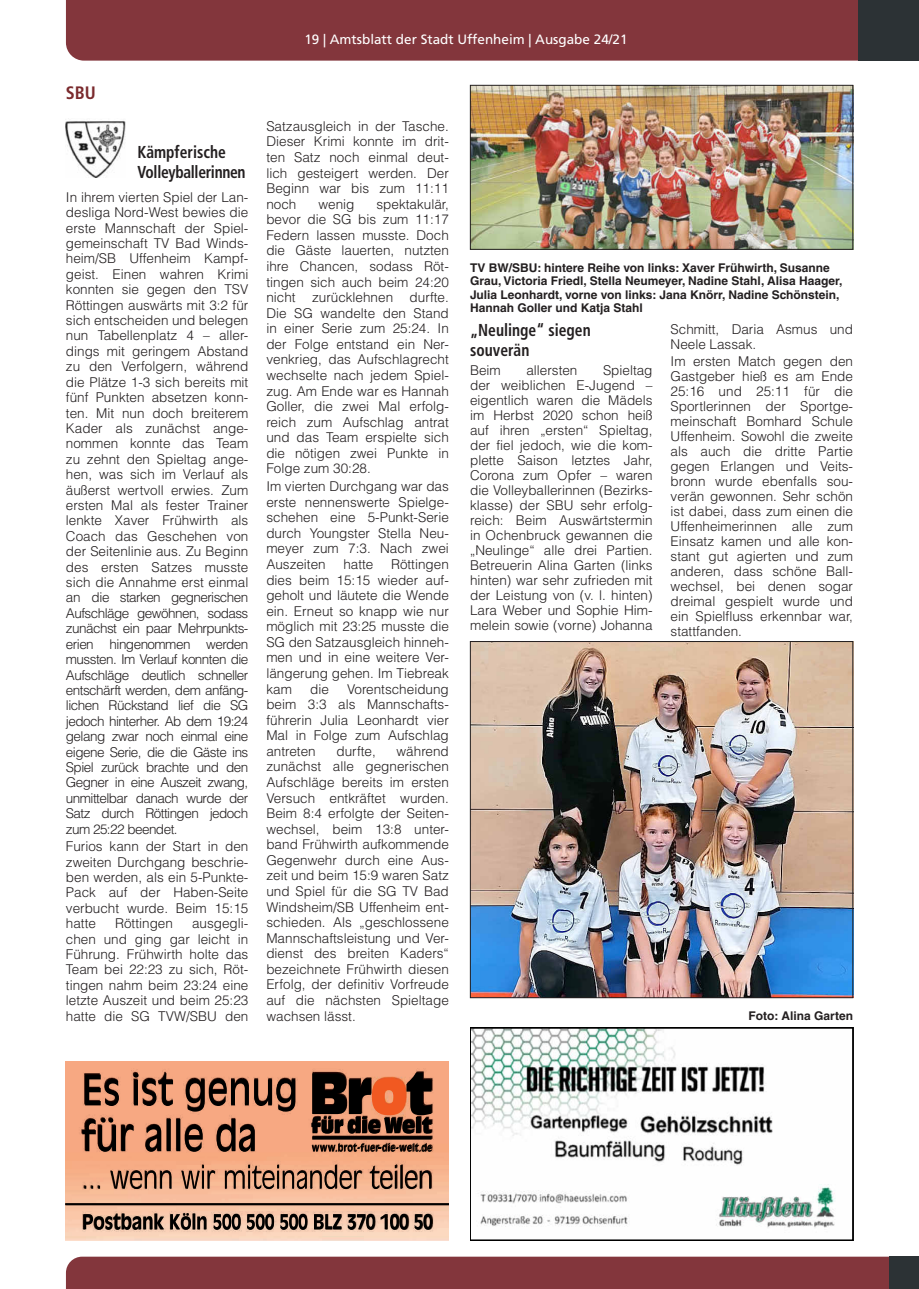
<style>
.page{position:relative;width:919px;height:1289px;background:#fff}
.page>*{position:absolute;margin:0;border:0;box-sizing:border-box;transform-origin:0 0}
.t1{font:700 condensed 18px "Frutiger LT";color:#7a2a2d}
.t2{font:700 condensed 17.25px/20px "Frutiger LT";letter-spacing:-.02em;color:#231f20;scale:.9 1}
.t3{font:700 condensed 17.25px/19.5px "Frutiger LT";color:#231f20;scale:.9 1}
.t4{font:300 13.5px/15.6px "Helvetica LT";color:#231f20;text-align:justify}
.t5{font:13.5px "Frutiger LT";color:#fff}
.t6{font:700 12px/13.5px "Helvetica LT";color:#231f20}
</style>
<div class="page">
<div style="left:66px;top:1256px;width:823px;height:32px;background:#83363c"></div>
<div style="left:889px;top:1256px;width:29px;height:32px;background:#2c3235"></div>
<div style="left:66px;top:0;width:792px;height:61px;background:#83363c"></div>
<div style="left:858px;top:0;width:60px;height:61px;background:#2c3235"></div>
<img style="left:66px;top:121px;width:59px;height:56px">
<img style="left:472px;top:87px;width:379px;height:160px">
<div style="left:470px;top:85px;width:383px;height:164px;border:1px solid #231f20"></div>
<img style="left:472px;top:643px;width:379px;height:352px">
<div style="left:470px;top:641px;width:383px;height:356px;border:1px solid #231f20"></div>
<img style="left:472px;top:1029px;width:363px;height:199px">
<div style="left:470px;top:1027px;width:383px;height:213px;border:1px solid #000"></div>
<img style="left:66px;top:1061px;width:383px;height:179px">
<hr style="left:66px;top:1203px;width:383px;height:1px;background:#000">
<svg style="left:82px;top:1072px;width:350px;height:157px;background:#b07c62"></svg>
<h1 class="t1" style="left:66px;top:82px;width:31px">SBU</h1>
<p class="t2" style="left:137px;top:142px;width:122px">Kämpferische<br>Volleyballerinnen</p>
<p class="t4" style="left:66px;top:189px;width:184px">In ihrem vierten Spiel der Lan&shy;desliga Nord-West bewies die erste Mannschaft der Spiel&shy;gemeinschaft TV Bad Winds&shy;heim/SB Uffenheim Kampf&shy;geist. Einen wahren Krimi konnten sie gegen den TSV Röttingen auswärts mit 3:2 für sich entscheiden und belegen nun Tabellenplatz 4 – aller&shy;dings mit geringem Abstand zu den Verfolgern, während die Plätze 1-3 sich bereits mit fünf Punkten absetzen konn&shy;ten. Mit nun doch breiterem Kader als zunächst ange&shy;nommen konnte das Team zu zehnt den Spieltag ange&shy;hen, was sich im Verlauf als äußerst wertvoll erwies. Zum ersten Mal als fester Trainer lenkte Xaver Frühwirth als Coach das Geschehen von der Seitenlinie aus. Zu Beginn des ersten Satzes musste sich die Annahme erst einmal an die starken gegnerischen Aufschläge gewöhnen, sodass zunächst ein paar Mehrpunkts&shy;erien hingenommen werden mussten. Im Verlauf konnten die Aufschläge deutlich schneller entschärft werden, dem anfäng&shy;lichen Rückstand lief die SG jedoch hinterher. Ab dem 19:24 gelang zwar noch einmal eine eigene Serie, die die Gäste ins Spiel zurück brachte und den Gegner in eine Auszeit zwang, unmittelbar danach wurde der Satz durch Röttingen jedoch zum 25:22 beendet.</p>
<p class="t4" style="left:66px;top:838px;width:184px">Furios kann der Start in den zweiten Durchgang beschrie&shy;ben werden, als ein 5-Punkte-Pack auf der Haben-Seite verbucht wurde. Beim 15:15 hatte</p>
<p class="t4" style="left:66px;top:915px;width:184px;text-indent:126px">ausgegli&shy;chen und ging gar leicht in Führung. Frühwirth holte das Team bei 22:23 zu sich, Röt&shy;tingen nahm beim 23:24 eine letzte Auszeit und beim 25:23 hatte die SG TVW/SBU den</p>
<p class="t4" style="left:115px;top:915px;width:59px">Röttingen</p>
<p class="t5" style="left:304px;top:32px;width:325px">19 | Amtsblatt der Stadt Uffenheim | Ausgabe 24/21</p>
<p class="t4" style="left:266px;top:118px;width:184px;text-align:left">Satzausgleich in der Tasche.<br>Dieser Krimi konnte im drit&shy;ten Satz noch einmal deut&shy;lich gesteigert werden. Der<br>Beginn war bis zum 11:11 noch</p>
<p class="t4" style="left:266px;top:196px;width:184px;text-align:left;text-indent:110px">spektakulär, bevor die SG bis zum 11:17<br>Federn lassen musste. Doch die Gäste lauerten, nutzten ihre Chancen, sodass Röt&shy;tingen sich auch beim 24:20 nicht zurücklehnen durfte.<br>Die SG wandelte den Stand in einer Serie zum 25:24. In der Folge entstand ein Ner&shy;venkrieg, das Aufschlagrecht wechselte nach jedem Spiel&shy;zug. Am Ende war es Hannah<br>Goller, die zwei Mal erfolg&shy;reich zum Aufschlag antrat und das Team erspielte sich die nötigen zwei Punkte in<br>Folge zum 30:28.</p>
<p class="t4" style="left:266px;top:478px;width:184px">Im vierten Durchgang war das erste nennenswerte Spielge&shy;schehen eine 5-Punkt-Serie durch Youngster Stella Neu&shy;meyer zum 7:3. Nach zwei Auszeiten</p>
<p class="t4" style="left:318px;top:196px;width:38px">wenig</p>
<p class="t4" style="left:266px;top:556px;width:184px;text-indent:125px">Röttingen dies beim 15:15 wieder auf&shy;geholt und läutete die Wende ein. Erneut so knapp wie nur möglich mit 23:25 musste die SG den Satzausgleich hinneh&shy;men und in eine weitere Ver&shy;längerung gehen. Im Tiebreak kam</p>
<p class="t4" style="left:343px;top:556px;width:32px">hatte</p>
<p class="t4" style="left:266px;top:680px;width:184px;text-indent:81px">Vorentscheidung beim 3:3 als Mannschafts&shy;führerin Julia Leonhardt vier Mal in Folge zum Aufschlag antreten</p>
<p class="t4" style="left:310px;top:680px;width:20px">die</p>
<p class="t4" style="left:336px;top:743px;width:41px">durfte,</p>
<p class="t4" style="left:266px;top:743px;width:184px;text-align:left;text-indent:130px">während zunächst alle gegnerischen<br>Aufschläge bereits im ersten<br>Versuch entkräftet wurden.<br>Beim 8:4 erfolgte der Seiten&shy;wechsel, beim 13:8 unter&shy;band Frühwirth aufkommende<br>Gegenwehr durch eine Aus&shy;zeit und beim 15:9 waren Satz und Spiel für die SG TV Bad<br>Windsheim/SB Uffenheim ent&shy;schieden. Als „geschlossene<br>Mannschaftsleistung und Ver&shy;dienst des breiten Kaders“ bezeichnete Frühwirth diesen<br>Erfolg, der definitiv Vorfreude auf die nächsten Spieltage wachsen lässt.</p>
<p class="t6" style="left:470px;top:260px;width:374px">TV BW/SBU: hintere Reihe von links: Xaver Frühwirth, Susanne Grau, Victoria Friedl, Stella Neumeyer, Nadine Stahl, Alisa Haager, Julia Leonhardt, vorne von links: Jana Knörr, Nadine Schönstein, Hannah Goller und Katja Stahl</p>
<p class="t3" style="left:470px;top:320px;width:135px">„Neulinge“ siegen souverän</p>
<p class="t4" style="left:470px;top:362px;width:32px">Beim</p>
<p class="t4" style="left:526px;top:362px;width:53px">allersten</p>
<p class="t4" style="left:470px;top:362px;width:184px;line-height:15px;text-align:left;text-indent:133px">Spieltag der weiblichen E-Jugend – eigentlich waren die Mädels im Herbst 2020 schon heiß auf ihren „ersten“ Spieltag, der fiel jedoch, wie die kom&shy;plette Saison letztes Jahr,<br>Corona zum Opfer – waren die Volleyballerinnen (Bezirks&shy;klasse) der SBU sehr erfolg&shy;reich: Beim Auswärtstermin in Ochenbruck gewannen die „Neulinge“ alle drei Partien.<br>Betreuerin Alina Garten (links hinten) war sehr zufrieden mit der Leistung von (v. l. hinten)<br>Lara Weber und Sophie Him&shy;melein sowie (vorne) Johanna</p>
<p class="t4" style="left:670px;top:321px;width:184px;line-height:15px">Schmitt, Daria Asmus und<br>Neele Lassak.</p>
<p class="t4" style="left:670px;top:354px;width:184px;line-height:15px">Im ersten Match gegen den Gastgeber hieß es am Ende 25:16 und 25:11 für die Sportlerinnen der Sportge&shy;meinschaft Bomhard Schule Uffenheim. Sowohl die zweite als auch die dritte Partie gegen Erlangen und Veits&shy;bronn wurde ebenfalls sou&shy;verän gewonnen. Sehr schön ist dabei, dass zum einen die Uffenheimerinnen alle zum Einsatz kamen und alle kon&shy;stant gut agierten und zum anderen, dass schöne Ball&shy;wechsel, bei denen sogar dreimal gespielt wurde und ein Spielfluss erkennbar war, stattfanden.</p>
<p class="t6" style="left:748px;top:1008px;width:106px">Foto: Alina Garten</p>
</div>
